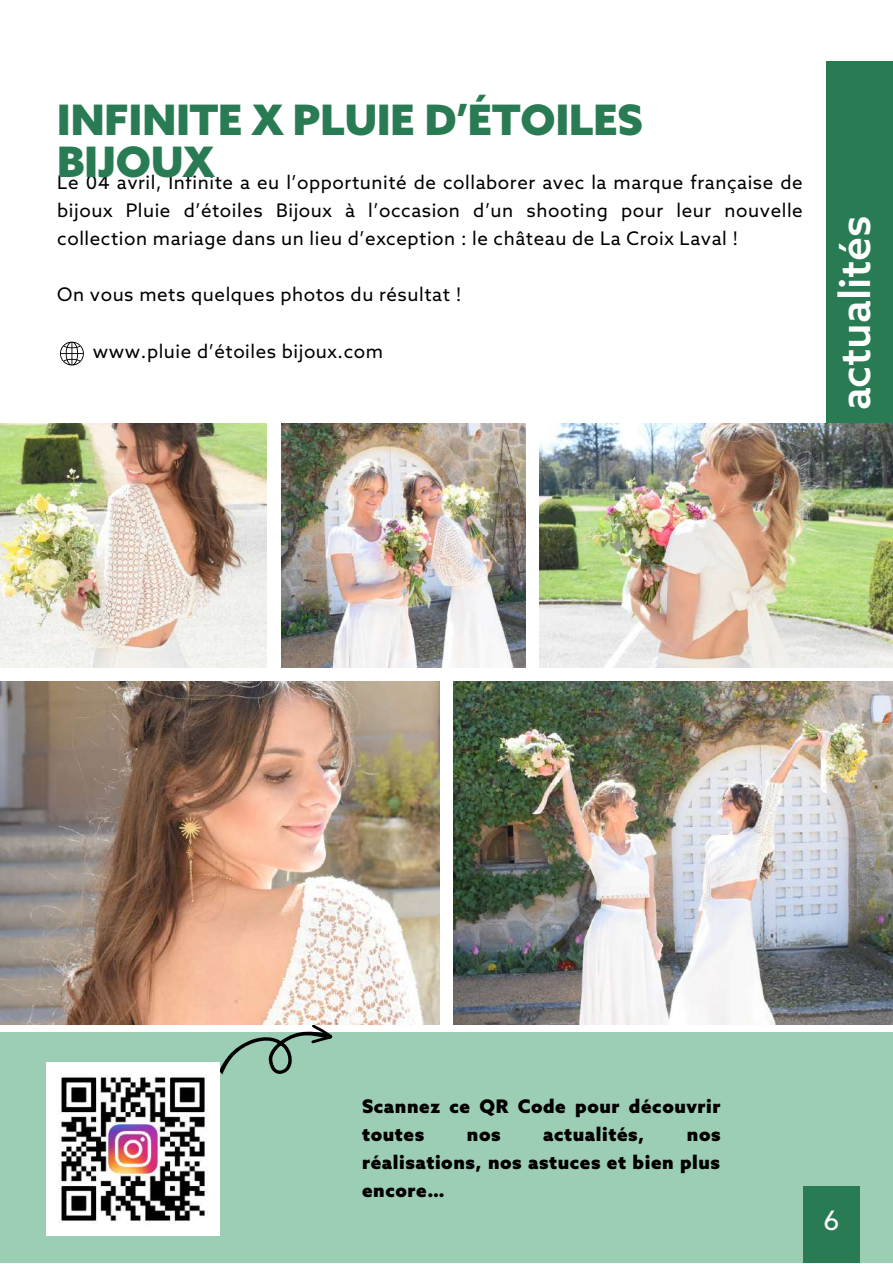
<style>
.page{position:relative;width:893px;height:1264px;background:#fff}
.page>*{position:absolute;margin:0;border:0;box-sizing:border-box;transform-origin:0 0}
.t1{font:500 42.75px "Azo Sans";color:#fff}
.t2{font:900 42px/41.5px "Azo Sans";color:#297b53}
.t3{font:26.85px "Azo Sans";color:#fff}
.t4{font:18.75px/28px "Azo Sans";letter-spacing:.03em;color:#000;text-align:justify}
.t5{font:900 18.75px/28px "Azo Sans";letter-spacing:.03em;color:#000}
</style>
<div class="page">
<div style="left:825px;top:61px;width:67px;height:484px;background:#297b53"></div>
<div style="left:0;top:1032px;width:892px;height:230px;background:#9ccdb5"></div>
<div style="left:803px;top:1186px;width:56px;height:76px;background:#297b53"></div>
<img style="left:47px;top:1062px;width:173px;height:173px">
<svg style="left:220px;top:1024px;width:112px;height:51px"></svg>
<img style="left:539px;top:423px;width:353px;height:244px">
<img style="left:0;top:681px;width:440px;height:343px">
<img style="left:453px;top:681px;width:439px;height:343px">
<svg style="left:60px;top:341px;width:24px;height:25px"></svg>
<img style="left:0;top:423px;width:267px;height:244px">
<img style="left:281px;top:423px;width:244px;height:244px">
<h2 class="t2" style="left:57px;top:103px;width:587px">INFINITE X PLUIE D’ÉTOILES<br>BIJOUX</h2>
<p class="t4" style="left:57px;top:170px;width:747px">Le 04 avril, Infinite a eu l’opportunité de collaborer avec la marque française de bijoux Pluie d’étoiles Bijoux à l’occasion d’un shooting pour leur nouvelle collection mariage dans un lieu d’exception : le château de La Croix Laval !</p>
<p class="t4" style="left:57px;top:282px;width:405px">On vous mets quelques photos du résultat !</p>
<p class="t4" style="left:93px;top:338px;width:291px">www.pluie d’étoiles bijoux.com</p>
<h1 class="t1" style="left:832px;top:410px;width:197px;rotate:-90deg">actualités</h1>
<p class="t5" style="left:362px;top:1093px;width:360px">Scannez ce QR Code pour découvrir toutes</p>
<p class="t5" style="left:467px;top:1122px;width:35px">nos</p>
<p class="t5" style="left:543px;top:1122px;width:103px">actualités,</p>
<p class="t5" style="left:362px;top:1122px;width:360px;text-align:justify;text-indent:325px">nos réalisations, nos astuces et bien plus encore…</p>
<h3 class="t3" style="left:823px;top:1206px;width:18px">6</h3>
</div>
